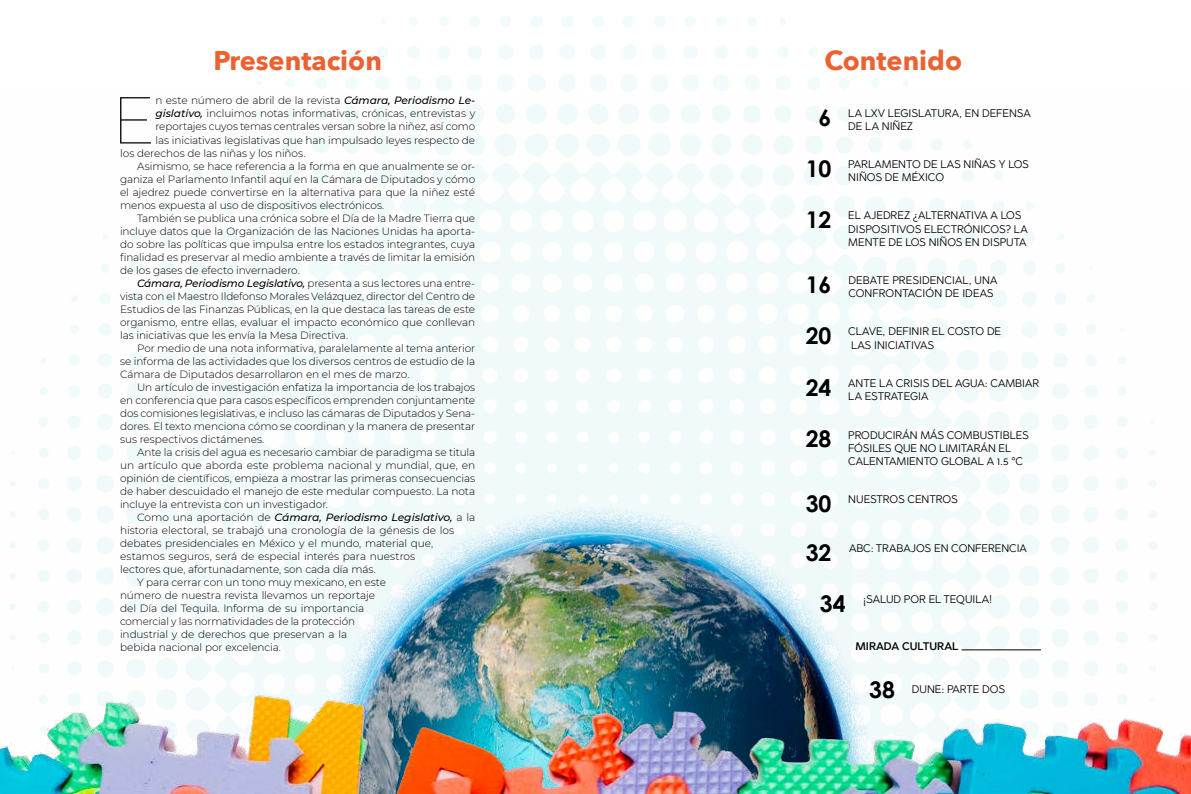
<style>
.page{position:relative;width:1191px;height:794px;background:#fff}
.page>*{position:absolute;margin:0;border:0;box-sizing:border-box;transform-origin:0 0}
.t1{font:100 66.2px "Montserrat";color:#000}
.t2{font:700 27px "Avenir Next";color:#eb6131}
.t3{font:700 23px "Century Gothic";color:#000}
.t4{font:11px/13.2px "Abrade";color:#000}
.t5{font:600 11px "Abrade";color:#000}
.t6{font:300 10.5px "Montserrat";letter-spacing:-.01em;color:#000}
.t7{font:italic 500 10.5px "Montserrat";letter-spacing:-.005em;color:#000}
.s1{font-weight:500;font-style:italic}
.s2{font-weight:300;font-style:normal}
.s3{font-family:"Century Gothic";font-weight:700;font-size:23px}
</style>
<div class="page">
<svg style="left:531px;top:16px;width:12px;height:11px"></svg>
<svg style="left:561px;top:16px;width:12px;height:11px"></svg>
<svg style="left:592px;top:16px;width:12px;height:11px"></svg>
<svg style="left:623px;top:16px;width:11px;height:12px"></svg>
<svg style="left:654px;top:16px;width:11px;height:11px"></svg>
<svg style="left:470px;top:16px;width:10px;height:11px"></svg>
<svg style="left:500px;top:16px;width:11px;height:11px"></svg>
<svg style="left:685px;top:16px;width:11px;height:10px"></svg>
<svg style="left:440px;top:16px;width:9px;height:10px"></svg>
<svg style="left:716px;top:17px;width:10px;height:9px"></svg>
<svg style="left:409px;top:17px;width:8px;height:9px"></svg>
<svg style="left:748px;top:17px;width:8px;height:9px"></svg>
<svg style="left:780px;top:18px;width:6px;height:7px"></svg>
<svg style="left:380px;top:19px;width:6px;height:5px"></svg>
<svg style="left:498px;top:45px;width:15px;height:14px"></svg>
<svg style="left:529px;top:45px;width:14px;height:15px"></svg>
<svg style="left:560px;top:45px;width:15px;height:15px"></svg>
<svg style="left:591px;top:45px;width:15px;height:15px"></svg>
<svg style="left:621px;top:44px;width:16px;height:16px"></svg>
<svg style="left:653px;top:45px;width:14px;height:14px"></svg>
<svg style="left:468px;top:46px;width:14px;height:13px"></svg>
<svg style="left:683px;top:45px;width:15px;height:14px"></svg>
<svg style="left:437px;top:46px;width:14px;height:13px"></svg>
<svg style="left:715px;top:46px;width:13px;height:13px"></svg>
<svg style="left:746px;top:46px;width:12px;height:12px"></svg>
<svg style="left:407px;top:46px;width:12px;height:12px"></svg>
<svg style="left:377px;top:47px;width:11px;height:10px"></svg>
<svg style="left:778px;top:47px;width:10px;height:11px"></svg>
<svg style="left:347px;top:48px;width:9px;height:9px"></svg>
<svg style="left:809px;top:47px;width:9px;height:10px"></svg>
<svg style="left:841px;top:49px;width:7px;height:7px"></svg>
<svg style="left:318px;top:49px;width:6px;height:6px"></svg>
<svg style="left:528px;top:74px;width:17px;height:18px"></svg>
<svg style="left:559px;top:74px;width:17px;height:18px"></svg>
<svg style="left:467px;top:75px;width:16px;height:16px"></svg>
<svg style="left:497px;top:75px;width:17px;height:16px"></svg>
<svg style="left:589px;top:74px;width:48px;height:18px"></svg>
<svg style="left:651px;top:75px;width:17px;height:17px"></svg>
<svg style="left:682px;top:75px;width:17px;height:16px"></svg>
<svg style="left:436px;top:75px;width:16px;height:16px"></svg>
<svg style="left:713px;top:75px;width:17px;height:16px"></svg>
<svg style="left:406px;top:76px;width:15px;height:14px"></svg>
<svg style="left:745px;top:76px;width:15px;height:15px"></svg>
<svg style="left:375px;top:76px;width:15px;height:14px"></svg>
<svg style="left:776px;top:76px;width:14px;height:14px"></svg>
<svg style="left:345px;top:77px;width:13px;height:12px"></svg>
<svg style="left:807px;top:77px;width:13px;height:13px"></svg>
<svg style="left:839px;top:77px;width:11px;height:12px"></svg>
<svg style="left:315px;top:78px;width:11px;height:11px"></svg>
<svg style="left:871px;top:78px;width:9px;height:10px"></svg>
<svg style="left:285px;top:79px;width:9px;height:8px"></svg>
<svg style="left:903px;top:80px;width:6px;height:6px"></svg>
<svg style="left:257px;top:81px;width:4px;height:4px"></svg>
<img style="left:0;top:104px;width:1191px;height:690px">
<hr style="left:961px;top:649px;width:80px;height:1px;background:#000">
<h2 class="t2" style="left:213px;top:37px;width:170px">Presentación</h2>
<h1 class="t1" style="left:111px;top:76px;width:46px">E</h1>
<p class="t6" style="left:155px;top:94px;width:321px">n este número de abril de la revista <span class="s1">Cámara, Periodismo Le-</span></p>
<p class="t6" style="left:155px;top:107px;width:321px"><span class="s1">gislativo,</span> incluimos notas informativas, crónicas, entrevistas y</p>
<p class="t6" style="left:155px;top:120px;width:321px">reportajes cuyos temas centrales versan sobre la niñez, así como</p>
<p class="t6" style="left:155px;top:133px;width:321px">las iniciativas legislativas que han impulsado leyes respecto de</p>
<p class="t6" style="left:120px;top:146px;width:187px">los derechos de las niñas y los niños.</p>
<p class="t6" style="left:137px;top:159px;width:339px">Asimismo, se hace referencia a la forma en que anualmente se or-</p>
<p class="t6" style="left:120px;top:172px;width:357px">ganiza el Parlamento Infantil aquí en la Cámara de Diputados y cómo</p>
<p class="t6" style="left:120px;top:185px;width:356px">el ajedrez puede convertirse en la alternativa para que la niñez esté</p>
<p class="t6" style="left:120px;top:198px;width:266px">menos expuesta al uso de dispositivos electrónicos.</p>
<p class="t6" style="left:137px;top:211px;width:340px">También se publica una crónica sobre el Día de la Madre Tierra que</p>
<p class="t6" style="left:120px;top:224px;width:357px">incluye datos que la Organización de las Naciones Unidas ha aporta-</p>
<p class="t6" style="left:120px;top:237px;width:357px">do sobre las políticas que impulsa entre los estados integrantes, cuya</p>
<p class="t6" style="left:120px;top:250px;width:357px">finalidad es preservar al medio ambiente a través de limitar la emisión</p>
<p class="t6" style="left:120px;top:263px;width:181px">de los gases de efecto invernadero.</p>
<p class="t7" style="left:137px;top:275px;width:339px">Cámara, Periodismo Legislativo, <span class="s2">presenta a sus lectores una entre-</span></p>
<p class="t6" style="left:120px;top:289px;width:356px">vista con el Maestro Ildefonso Morales Velázquez, director del Centro de</p>
<p class="t6" style="left:120px;top:302px;width:357px">Estudios de las Finanzas Públicas, en la que destaca las tareas de este</p>
<p class="t6" style="left:120px;top:315px;width:356px">organismo, entre ellas, evaluar el impacto económico que conllevan</p>
<p class="t6" style="left:120px;top:328px;width:230px">las iniciativas que les envía la Mesa Directiva.</p>
<p class="t6" style="left:137px;top:341px;width:339px">Por medio de una nota informativa, paralelamente al tema anterior</p>
<p class="t6" style="left:120px;top:354px;width:356px">se informa de las actividades que los diversos centros de estudio de la</p>
<p class="t6" style="left:120px;top:367px;width:291px">Cámara de Diputados desarrollaron en el mes de marzo.</p>
<p class="t6" style="left:137px;top:380px;width:340px">Un artículo de investigación enfatiza la importancia de los trabajos</p>
<p class="t6" style="left:120px;top:393px;width:356px">en conferencia que para casos específicos emprenden conjuntamente</p>
<p class="t6" style="left:120px;top:406px;width:357px">dos comisiones legislativas, e incluso las cámaras de Diputados y Sena-</p>
<p class="t6" style="left:120px;top:419px;width:356px">dores. El texto menciona cómo se coordinan y la manera de presentar</p>
<p class="t6" style="left:120px;top:432px;width:146px">sus respectivos dictámenes.</p>
<p class="t6" style="left:137px;top:445px;width:340px">Ante la crisis del agua es necesario cambiar de paradigma se titula</p>
<p class="t6" style="left:120px;top:458px;width:356px">un artículo que aborda este problema nacional y mundial, que, en</p>
<p class="t6" style="left:120px;top:471px;width:357px">opinión de científicos, empieza a mostrar las primeras consecuencias</p>
<p class="t6" style="left:120px;top:484px;width:357px">de haber descuidado el manejo de este medular compuesto. La nota</p>
<p class="t6" style="left:120px;top:497px;width:209px">incluye la entrevista con un investigador.</p>
<p class="t7" style="left:137px;top:509px;width:339px"><span class="s2">Como una aportación de</span> Cámara, Periodismo Legislativo, <span class="s2">a la</span></p>
<p class="t6" style="left:120px;top:523px;width:335px">historia electoral, se trabajó una cronología de la génesis de los</p>
<p class="t6" style="left:120px;top:536px;width:314px">debates presidenciales en México y el mundo, material que,</p>
<p class="t6" style="left:120px;top:549px;width:297px">estamos seguros, será de especial interés para nuestros</p>
<p class="t6" style="left:120px;top:562px;width:257px">lectores que, afortunadamente, son cada día más.</p>
<p class="t6" style="left:137px;top:575px;width:250px">Y para cerrar con un tono muy mexicano, en este</p>
<p class="t6" style="left:120px;top:588px;width:257px">número de nuestra revista llevamos un reportaje</p>
<p class="t6" style="left:120px;top:601px;width:246px">del Día del Tequila. Informa de su importancia</p>
<p class="t6" style="left:120px;top:614px;width:236px">comercial y las normatividades de la protección</p>
<p class="t6" style="left:120px;top:627px;width:228px">industrial y de derechos que preservan a la</p>
<p class="t6" style="left:120px;top:640px;width:162px">bebida nacional por excelencia.</p>
<h2 class="t2" style="left:824px;top:37px;width:139px">Contenido</h2>
<p class="t4" style="left:818px;top:106px;width:214px;text-indent:30px">LA LXV LEGISLATURA, EN DEFENSA<br><sup>6</sup> DE LA NIÑEZ</p>
<p class="t4" style="left:805px;top:157px;width:225px;text-indent:43px">PARLAMENTO DE LAS NIÑAS Y LOS<br><sup>10</sup> NIÑOS DE MÉXICO</p>
<h3 class="t3" style="left:805px;top:206px;width:27px">12</h3>
<p class="t4" style="left:848px;top:209px;width:181px">EL AJEDREZ ¿ALTERNATIVA A LOS<br>DISPOSITIVOS ELECTRÓNICOS? LA<br>MENTE DE LOS NIÑOS EN DISPUTA</p>
<p class="t4" style="left:805px;top:273px;width:193px;text-indent:43px">DEBATE PRESIDENCIAL, UNA<br><sup>16</sup> CONFRONTACIÓN DE IDEAS</p>
<h3 class="t3" style="left:805px;top:321px;width:27px">20</h3>
<p class="t4" style="left:848px;top:325px;width:154px">CLAVE, DEFINIR EL COSTO DE</p>
<p class="t4" style="left:851px;top:338px;width:85px">LAS INICIATIVAS</p>
<p class="t4" style="left:805px;top:376px;width:235px;text-indent:43px">ANTE LA CRISIS DEL AGUA: CAMBIAR<br><sup>24</sup> LA ESTRATEGIA</p>
<h3 class="t3" style="left:805px;top:424px;width:27px">28</h3>
<p class="t4" style="left:848px;top:428px;width:182px">PRODUCIRÁN MÁS COMBUSTIBLES<br>FÓSILES QUE NO LIMITARÁN EL<br>CALENTAMIENTO GLOBAL A 1.5 °C</p>
<h3 class="t3" style="left:805px;top:489px;width:27px">30</h3>
<p class="t4" style="left:848px;top:492px;width:111px">NUESTROS CENTROS</p>
<h3 class="t3" style="left:805px;top:538px;width:27px">32</h3>
<p class="t4" style="left:849px;top:541px;width:179px">ABC: TRABAJOS EN CONFERENCIA</p>
<h3 class="t3" style="left:820px;top:589px;width:27px">34</h3>
<p class="t4" style="left:863px;top:592px;width:130px">¡SALUD POR EL TEQUILA!</p>
<p class="t5" style="left:855px;top:639px;width:105px">MIRADA CULTURAL</p>
<p class="t4" style="left:869px;top:682px;width:137px"><span class="s3">38</span> DUNE: PARTE DOS</p>
</div>
